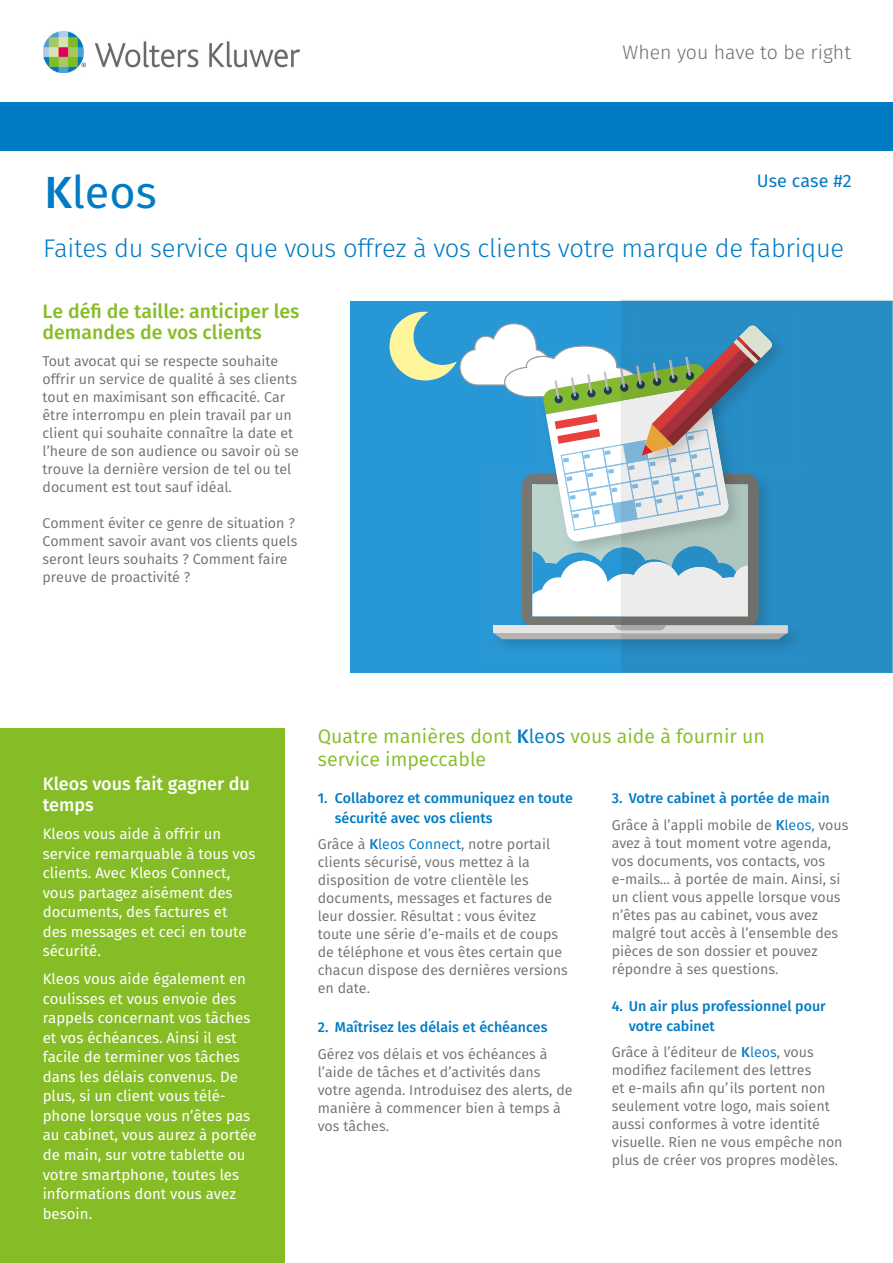
<style>
.page{position:relative;width:893px;height:1263px;background:#fff}
.page>*{position:absolute;margin:0;border:0;box-sizing:border-box;transform-origin:0 0}
.t1{font:45px "Fira Sans";color:#007bc4}
.t2{font:300 25.5px "Fira Sans";letter-spacing:-.01em;color:#007bc4}
.t3{font:19.5px/22.5px "Fira Sans";color:#86bc25}
.t4{font:500 19.5px/21px "Fira Sans";color:#86bc25}
.t5{font:300 19.5px "Fira Sans";color:#706f6f}
.t6{font:500 18px/21px "Fira Sans";color:#fff}
.t7{font:18px "Fira Sans";color:#007bc4}
.t8{font:15px/19.5px "Fira Sans";color:#fff}
.t9{font:14.25px/18px "Fira Sans";color:#706f6f}
.t10{font:500 14.25px/19.5px "Fira Sans";color:#007bc4}
.s1{font-weight:500}
.s2{font-weight:500;color:#007bc4}
.s3{color:#007bc4}
.s4{font-weight:400;color:#706f6f}
.s5{font-weight:400}
</style>
<div class="page">
<div style="left:0;top:728px;width:285px;height:535px;background:#86bc25"></div>
<img style="left:44px;top:32px;width:256px;height:41px">
<div style="left:0;top:102px;width:893px;height:49px;background:#007bc4"></div>
<div style="left:350px;top:301px;width:542px;height:372px;background:#2897d5"></div>
<img style="left:498px;top:639px;width:26px;height:9px">
<img style="left:524px;top:639px;width:97px;height:10px">
<div style="left:621px;top:301px;width:271px;height:371px;background:#278dc5"></div>
<img style="left:752px;top:466px;width:56px;height:193px">
<img style="left:621px;top:639px;width:131px;height:20px">
<img style="left:788px;top:318px;width:4px;height:37px">
<img style="left:788px;top:355px;width:4px;height:121px">
<svg style="left:389px;top:311px;width:399px;height:328px"></svg>
<h1 class="t1" style="left:44px;top:158px;width:114px"><span class="s1">K</span>leos</h1>
<h3 class="t5" style="left:622px;top:39px;width:230px">When you have to be right</h3>
<p class="t7" style="left:757px;top:167px;width:96px">Use case #2</p>
<h2 class="t2" style="left:43px;top:230px;width:803px">Faites du service que vous offrez à vos clients votre marque de fabrique</h2>
<h3 class="t4" style="left:43px;top:300px;width:258px">Le défi de taille: anticiper les demandes de vos clients</h3>
<p class="t9" style="left:43px;top:351px;width:258px">Tout avocat qui se respecte souhaite offrir un service de qualité à ses clients tout en maximisant son efficacité. Car être interrompu en plein travail par un client qui souhaite connaître la date et l’heure de son audience ou savoir où se trouve la dernière version de tel ou tel document est tout sauf idéal.</p>
<p class="t9" style="left:43px;top:513px;width:256px">Comment éviter ce genre de situation ?<br>Comment savoir avant vos clients quels seront leurs souhaits ? Comment faire preuve de proactivité ?</p>
<p class="t6" style="left:43px;top:773px;width:209px">Kleos vous fait gagner du temps</p>
<p class="t8" style="left:43px;top:824px;width:214px">Kleos vous aide à offrir un service remarquable à tous vos clients. Avec Kleos Connect, vous partagez aisément des documents, des factures et des messages et ceci en toute sécurité.</p>
<p class="t8" style="left:43px;top:969px;width:215px">Kleos vous aide également en coulisses et vous envoie des rappels concernant vos tâches et vos échéances. Ainsi il est facile de terminer vos tâches dans les délais convenus. De plus, si un client vous télé&shy;phone lorsque vous n’êtes pas au cabinet, vous aurez à portée de main, sur votre tablette ou votre smartphone, toutes les informations dont vous avez besoin.</p>
<h3 class="t3" style="left:318px;top:725px;width:448px">Quatre manières dont <span class="s2">K</span><span class="s3">leos</span> vous aide à fournir un service impeccable</h3>
<p class="t10" style="left:335px;top:788px;width:240px;text-indent:-17px">1. Collaborez et communiquez en toute sécurité avec vos clients</p>
<p class="t9" style="left:318px;top:835px;width:252px">Grâce à <span class="s2">K</span><span class="s3">leos Connect</span>, notre portail clients sécurisé, vous mettez à la disposition de votre clientèle les documents, messages et factures de leur dossier. Résultat : vous évitez toute une série d’e-mails et de coups de téléphone et vous êtes certain que chacun dispose des dernières versions en date.</p>
<p class="t10" style="left:318px;top:1017px;width:231px">2. Maîtrisez les délais et échéances</p>
<p class="t9" style="left:318px;top:1045px;width:256px">Gérez vos délais et vos échéances à l’aide de tâches et d’activités dans votre agenda. Introduisez des alerts, de manière à commencer bien à temps à vos tâches.</p>
<p class="t10" style="left:612px;top:784px;width:238px;line-height:26.5px">3. Votre cabinet à portée de main<br><span class="s4">Grâce à l’appli mobile de</span> K<span class="s5">leos</span><span class="s4">, vous</span></p>
<p class="t9" style="left:612px;top:834px;width:230px">avez à tout moment votre agenda, vos documents, vos contacts, vos e-mails… à portée de main. Ainsi, si un client vous appelle lorsque vous n’êtes pas au cabinet, vous avez malgré tout accès à l’ensemble des pièces de son dossier et pouvez répondre à ses questions.</p>
<p class="t10" style="left:629px;top:996px;width:199px;text-indent:-17px">4. Un air plus professionnel pour votre cabinet</p>
<p class="t9" style="left:612px;top:1043px;width:232px">Grâce à l’éditeur de <span class="s2">K</span><span class="s3">leos</span>, vous modifiez facilement des lettres<br>et e-mails afin qu’ils portent non seulement votre logo, mais soient aussi conformes à votre identité visuelle. Rien ne vous empêche non plus de créer vos propres modèles.</p>
</div>
